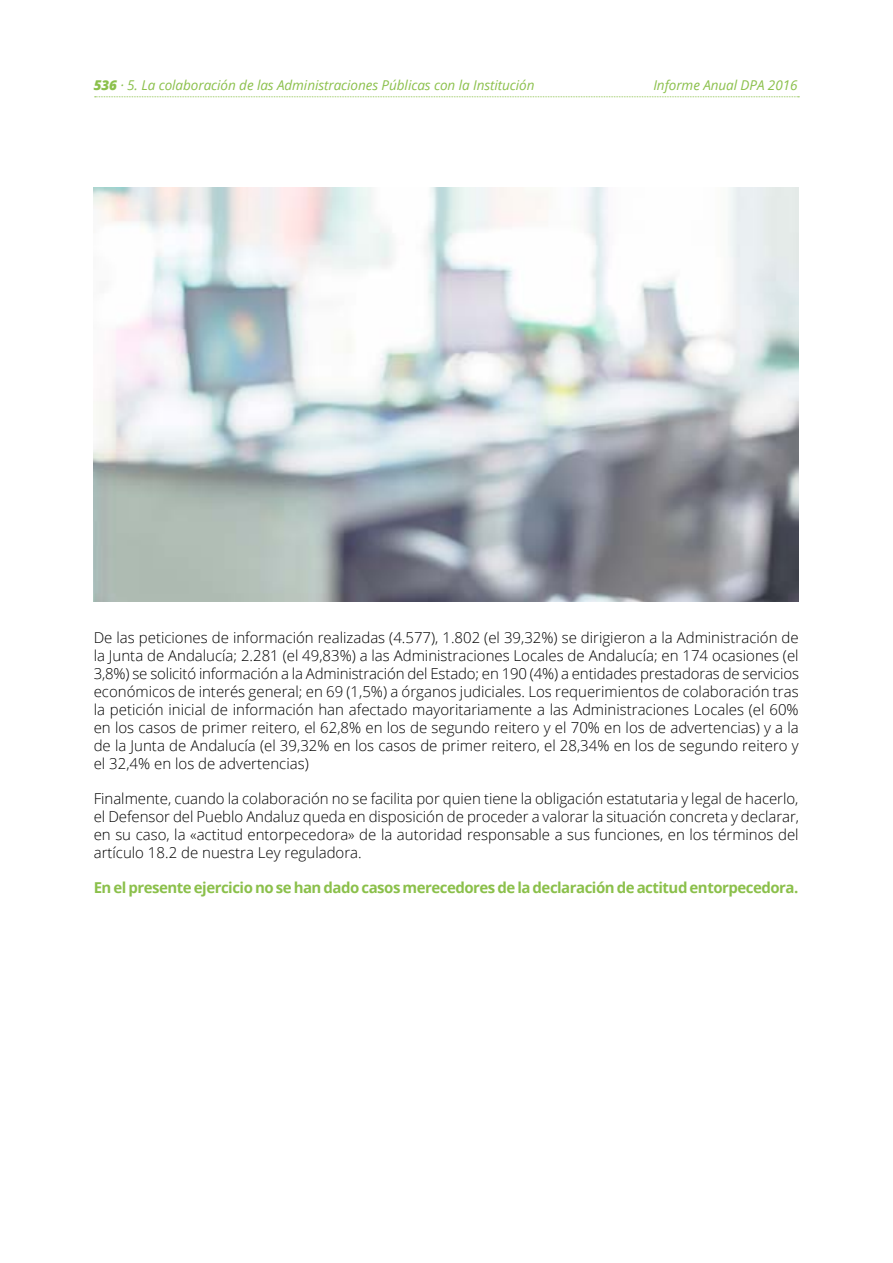
<style>
.page{position:relative;width:893px;height:1263px;background:#fff}
.page>*{position:absolute;margin:0;border:0;box-sizing:border-box;transform-origin:0 0}
.t1{font:300 15px/18px "Open Sans";color:#000;text-align:justify}
.t2{font:700 15px "Open Sans";letter-spacing:-.035em;color:#8bc04b}
.t3{font:italic 13.5px "Open Sans";letter-spacing:-.005em;color:#8bc04b}
.s1{font-weight:800}
</style>
<div class="page">
<svg style="left:95px;top:96px;width:704px;height:1px"></svg>
<img style="left:94px;top:187px;width:704px;height:414px">
<p class="t3" style="left:94px;top:76px;width:442px"><span class="s1">536</span> · 5. La colaboración de las Administraciones Públicas con la Institución</p>
<p class="t3" style="left:653px;top:76px;width:146px">Informe Anual DPA 2016</p>
<p class="t1" style="left:94px;top:628px;width:707px">De las peticiones de información realizadas (4.577), 1.802 (el 39,32%) se dirigieron a la Administración de la Junta de Andalucía; 2.281 (el 49,83%) a las Administraciones Locales de Andalucía; en 174 ocasiones (el 3,8%) se solicitó información a la Administración del Estado; en 190 (4%) a entidades prestadoras de servicios económicos de interés general; en 69 (1,5%) a órganos judiciales. Los requerimientos de colaboración tras la petición inicial de información han afectado mayoritariamente a las Administraciones Locales (el 60% en los casos de primer reitero, el 62,8% en los de segundo reitero y el 70% en los de advertencias) y a la de la Junta de Andalucía (el 39,32% en los casos de primer reitero, el 28,34% en los de segundo reitero y el 32,4% en los de advertencias)</p>
<p class="t1" style="left:94px;top:789px;width:707px">Finalmente, cuando la colaboración no se facilita por quien tiene la obligación estatutaria y legal de hacerlo, el Defensor del Pueblo Andaluz queda en disposición de proceder a valorar la situación concreta y declarar, en su caso, la «actitud entorpecedora» de la autoridad responsable a sus funciones, en los términos del artículo 18.2 de nuestra Ley reguladora.</p>
<p class="t2" style="left:94px;top:877px;width:706px">En el presente ejercicio no se han dado casos merecedores de la declaración de actitud entorpecedora.</p>
</div>
